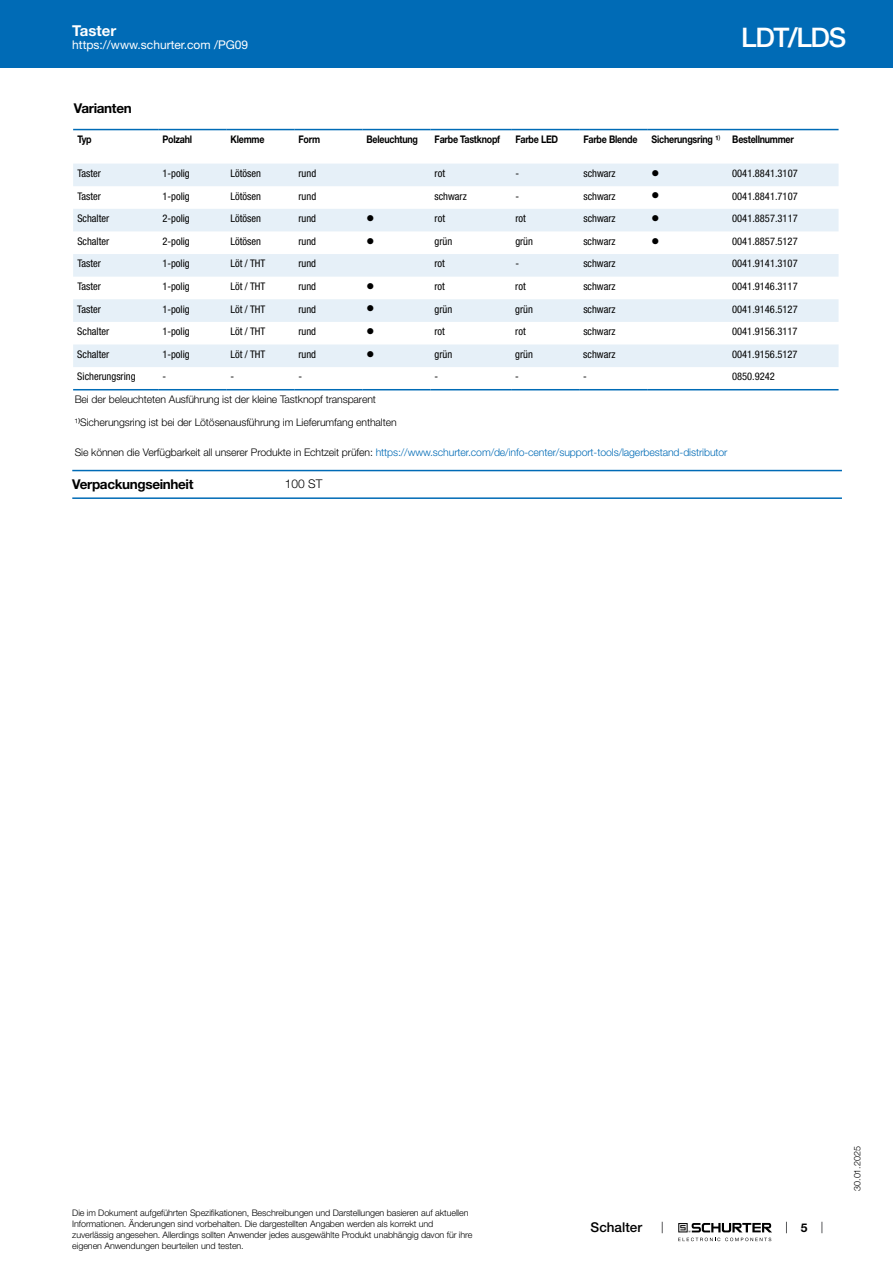
<style>
.page{position:relative;width:893px;height:1263px;background:#fff}
.page>*{position:absolute;margin:0;border:0;box-sizing:border-box;transform-origin:0 0}
.t1{font:500 27px "Helvetica Neue LT";letter-spacing:-.05em;color:#fff}
.t2{font:700 15px "Helvetica Neue LT";color:#fff}
.t3{font:700 13.5px "Helvetica Neue LT";letter-spacing:-.025em;color:#000}
.t4{font:500 13.5px "Helvetica Neue LT";color:#000}
.t5{font:12px "Helvetica Neue LT";color:#fff}
.t6{font:300 12px "Helvetica Neue LT";color:#000}
.t7{font:700 12px "Helvetica Neue LT";color:#000}
.t8{font:condensed 10.5px "Helvetica Neue LT";color:#000}
.t9{font:300 10.5px "Helvetica Neue LT";letter-spacing:-.01em;color:#006bb6}
.t10{font:300 10.5px/22.6px "Helvetica Neue LT";letter-spacing:-.01em;color:#000}
.t11{font:700 10.5px "Helvetica Neue LT";letter-spacing:-.025em;color:#000;scale:.85 1}
.t12{font:10.5px "Wingdings";color:#000}
.t13{font:300 9px/10.8px "Helvetica Neue LT";letter-spacing:-.01em;color:#000}
.s1{font-family:"Arial Unicode MS";font-weight:400}
.s2{color:#000}
</style>
<div class="page">
<svg style="left:678px;top:1223px;width:94px;height:18px"></svg>
<div style="left:0;top:0;width:893px;height:68px;background:#006bb6"></div>
<svg style="left:73px;top:130px;width:765px;height:261px"></svg>
<svg style="left:73px;top:164px;width:765px;height:203px;fill:#e6f0f8"></svg>
<hr style="left:73px;top:129px;width:85px;height:1px;background:#006bb6">
<hr style="left:158px;top:129px;width:68px;height:1px;background:#006bb6">
<hr style="left:226px;top:129px;width:68px;height:1px;background:#006bb6">
<hr style="left:294px;top:129px;width:68px;height:1px;background:#006bb6">
<hr style="left:362px;top:129px;width:68px;height:1px;background:#006bb6">
<hr style="left:430px;top:129px;width:81px;height:1px;background:#006bb6">
<hr style="left:511px;top:129px;width:68px;height:1px;background:#006bb6">
<hr style="left:579px;top:129px;width:68px;height:1px;background:#006bb6">
<hr style="left:647px;top:129px;width:81px;height:1px;background:#006bb6">
<hr style="left:728px;top:129px;width:110px;height:1px;background:#006bb6">
<hr style="left:73px;top:389px;width:85px;height:1px;background:#006bb6">
<hr style="left:158px;top:389px;width:68px;height:1px;background:#006bb6">
<hr style="left:226px;top:389px;width:68px;height:1px;background:#006bb6">
<hr style="left:294px;top:389px;width:68px;height:1px;background:#006bb6">
<hr style="left:362px;top:389px;width:68px;height:1px;background:#006bb6">
<hr style="left:430px;top:389px;width:81px;height:1px;background:#006bb6">
<hr style="left:511px;top:389px;width:68px;height:1px;background:#006bb6">
<hr style="left:579px;top:389px;width:68px;height:1px;background:#006bb6">
<hr style="left:647px;top:389px;width:81px;height:1px;background:#006bb6">
<hr style="left:728px;top:389px;width:110px;height:1px;background:#006bb6">
<hr style="left:72px;top:470px;width:770px;height:1px;background:#006bb6">
<hr style="left:72px;top:497px;width:770px;height:2px;background:#006bb6">
<h2 class="t2" style="left:72px;top:21px;width:45px">Taster</h2>
<p class="t5" style="left:72px;top:38px;width:178px">https://www.schurter.com /PG09</p>
<h1 class="t1" style="left:741px;top:21px;width:106px">LDT/LDS</h1>
<p class="t3" style="left:74px;top:99px;width:59px">Varianten</p>
<p class="t11" style="left:77px;top:133px;width:18px">Typ</p>
<p class="t11" style="left:162px;top:133px;width:36px">Polzahl</p>
<p class="t11" style="left:230px;top:133px;width:42px">Klemme</p>
<p class="t11" style="left:298px;top:133px;width:27px">Form</p>
<p class="t11" style="left:367px;top:133px;width:62px">Beleuchtung</p>
<p class="t11" style="left:435px;top:133px;width:79px">Farbe Tastknopf</p>
<p class="t11" style="left:515px;top:133px;width:52px">Farbe LED</p>
<p class="t11" style="left:583px;top:133px;width:65px">Farbe Blende</p>
<p class="t11" style="left:651px;top:133px;width:169px">Sicherungsring ¹<span class="s1">⁾</span> Bestellnummer</p>
<p class="t8" style="left:77px;top:167px;width:25px">Taster</p>
<p class="t8" style="left:162px;top:167px;width:29px">1-polig</p>
<p class="t8" style="left:230px;top:167px;width:32px">Lötösen</p>
<p class="t8" style="left:298px;top:167px;width:19px">rund</p>
<p class="t8" style="left:435px;top:167px;width:12px">rot</p>
<p class="t8" style="left:515px;top:167px;width:5px">-</p>
<p class="t8" style="left:583px;top:167px;width:34px">schwarz</p>
<p class="t12" style="left:651px;top:167px;width:9px">●</p>
<p class="t8" style="left:732px;top:167px;width:67px">0041.8841.3107</p>
<p class="t8" style="left:77px;top:190px;width:25px">Taster</p>
<p class="t8" style="left:162px;top:190px;width:29px">1-polig</p>
<p class="t8" style="left:230px;top:190px;width:32px">Lötösen</p>
<p class="t8" style="left:298px;top:190px;width:19px">rund</p>
<p class="t8" style="left:435px;top:190px;width:34px">schwarz</p>
<p class="t8" style="left:515px;top:190px;width:5px">-</p>
<p class="t8" style="left:583px;top:190px;width:34px">schwarz</p>
<p class="t12" style="left:651px;top:190px;width:9px">●</p>
<p class="t8" style="left:732px;top:190px;width:67px">0041.8841.7107</p>
<p class="t8" style="left:77px;top:212px;width:33px">Schalter</p>
<p class="t8" style="left:162px;top:212px;width:29px">2-polig</p>
<p class="t8" style="left:230px;top:212px;width:32px">Lötösen</p>
<p class="t8" style="left:298px;top:212px;width:19px">rund</p>
<p class="t12" style="left:366px;top:213px;width:9px">●</p>
<p class="t8" style="left:435px;top:212px;width:12px">rot</p>
<p class="t8" style="left:515px;top:212px;width:12px">rot</p>
<p class="t8" style="left:583px;top:212px;width:34px">schwarz</p>
<p class="t12" style="left:651px;top:213px;width:9px">●</p>
<p class="t8" style="left:732px;top:212px;width:67px">0041.8857.3117</p>
<p class="t8" style="left:77px;top:235px;width:33px">Schalter</p>
<p class="t8" style="left:162px;top:235px;width:29px">2-polig</p>
<p class="t8" style="left:230px;top:235px;width:32px">Lötösen</p>
<p class="t8" style="left:298px;top:235px;width:19px">rund</p>
<p class="t12" style="left:366px;top:235px;width:9px">●</p>
<p class="t8" style="left:435px;top:235px;width:19px">grün</p>
<p class="t8" style="left:515px;top:235px;width:19px">grün</p>
<p class="t8" style="left:583px;top:235px;width:34px">schwarz</p>
<p class="t12" style="left:651px;top:235px;width:9px">●</p>
<p class="t8" style="left:732px;top:235px;width:67px">0041.8857.5127</p>
<p class="t8" style="left:77px;top:258px;width:25px">Taster</p>
<p class="t8" style="left:162px;top:258px;width:29px">1-polig</p>
<p class="t8" style="left:230px;top:258px;width:36px">Löt / THT</p>
<p class="t8" style="left:298px;top:258px;width:19px">rund</p>
<p class="t8" style="left:435px;top:258px;width:12px">rot</p>
<p class="t8" style="left:515px;top:258px;width:5px">-</p>
<p class="t8" style="left:583px;top:258px;width:34px">schwarz</p>
<p class="t8" style="left:732px;top:258px;width:67px">0041.9141.3107</p>
<p class="t8" style="left:77px;top:280px;width:25px">Taster</p>
<p class="t8" style="left:162px;top:280px;width:29px">1-polig</p>
<p class="t8" style="left:230px;top:280px;width:36px">Löt / THT</p>
<p class="t8" style="left:298px;top:280px;width:19px">rund</p>
<p class="t12" style="left:366px;top:280px;width:9px">●</p>
<p class="t8" style="left:434px;top:280px;width:12px">rot</p>
<p class="t8" style="left:515px;top:280px;width:12px">rot</p>
<p class="t8" style="left:583px;top:280px;width:34px">schwarz</p>
<p class="t8" style="left:732px;top:280px;width:67px">0041.9146.3117</p>
<p class="t8" style="left:77px;top:303px;width:25px">Taster</p>
<p class="t8" style="left:162px;top:303px;width:29px">1-polig</p>
<p class="t8" style="left:230px;top:303px;width:36px">Löt / THT</p>
<p class="t8" style="left:298px;top:303px;width:19px">rund</p>
<p class="t12" style="left:366px;top:303px;width:9px">●</p>
<p class="t8" style="left:434px;top:303px;width:19px">grün</p>
<p class="t8" style="left:515px;top:303px;width:19px">grün</p>
<p class="t8" style="left:583px;top:303px;width:34px">schwarz</p>
<p class="t8" style="left:732px;top:303px;width:67px">0041.9146.5127</p>
<p class="t8" style="left:77px;top:325px;width:33px">Schalter</p>
<p class="t8" style="left:162px;top:325px;width:29px">1-polig</p>
<p class="t8" style="left:230px;top:325px;width:36px">Löt / THT</p>
<p class="t8" style="left:298px;top:325px;width:19px">rund</p>
<p class="t12" style="left:366px;top:326px;width:9px">●</p>
<p class="t8" style="left:434px;top:325px;width:12px">rot</p>
<p class="t8" style="left:515px;top:325px;width:12px">rot</p>
<p class="t8" style="left:583px;top:325px;width:34px">schwarz</p>
<p class="t8" style="left:732px;top:325px;width:67px">0041.9156.3117</p>
<p class="t8" style="left:77px;top:348px;width:33px">Schalter</p>
<p class="t8" style="left:162px;top:348px;width:29px">1-polig</p>
<p class="t8" style="left:230px;top:348px;width:36px">Löt / THT</p>
<p class="t8" style="left:298px;top:348px;width:19px">rund</p>
<p class="t12" style="left:366px;top:348px;width:9px">●</p>
<p class="t8" style="left:434px;top:348px;width:19px">grün</p>
<p class="t8" style="left:515px;top:348px;width:19px">grün</p>
<p class="t8" style="left:583px;top:348px;width:34px">schwarz</p>
<p class="t8" style="left:732px;top:348px;width:67px">0041.9156.5127</p>
<p class="t8" style="left:77px;top:371px;width:60px">Sicherungsring</p>
<p class="t8" style="left:162px;top:371px;width:5px">-</p>
<p class="t8" style="left:230px;top:371px;width:5px">-</p>
<p class="t8" style="left:298px;top:371px;width:5px">-</p>
<p class="t8" style="left:434px;top:371px;width:5px">-</p>
<p class="t8" style="left:515px;top:371px;width:5px">-</p>
<p class="t8" style="left:583px;top:371px;width:5px">-</p>
<p class="t8" style="left:732px;top:371px;width:44px">0850.9242</p>
<p class="t10" style="left:75px;top:388px;width:324px">Bei der beleuchteten Ausführung ist der kleine Tastknopf transparent<br>¹<span class="s1">⁾</span>Sicherungsring ist bei der Lötösenausführung im Lieferumfang enthalten</p>
<p class="t9" style="left:75px;top:446px;width:654px"><span class="s2">Sie können die Verfügbarkeit all unserer Produkte in Echtzeit prüfen:</span> https://www.schurter.com/de/info-center/support-tools/lagerbestand-distributor</p>
<p class="t3" style="left:72px;top:476px;width:123px">Verpackungseinheit</p>
<p class="t6" style="left:285px;top:476px;width:39px">100 ST</p>
<p class="t13" style="left:72px;top:1207px;width:402px">Die im Dokument aufgeführten Spezifikationen, Beschreibungen und Darstellungen basieren auf aktuellen Informationen. Änderungen sind vorbehalten. Die dargestellten Angaben werden als korrekt und zuverlässig angesehen. Allerdings sollten Anwender jedes ausgewählte Produkt unabhängig davon für ihre eigenen Anwendungen beurteilen und testen.</p>
<p class="t4" style="left:591px;top:1219px;width:53px">Schalter</p>
<p class="t7" style="left:801px;top:1220px;width:8px">5</p>
<p class="t13" style="left:852px;top:1191px;width:46px;rotate:-90deg">30.01.2025</p>
</div>
